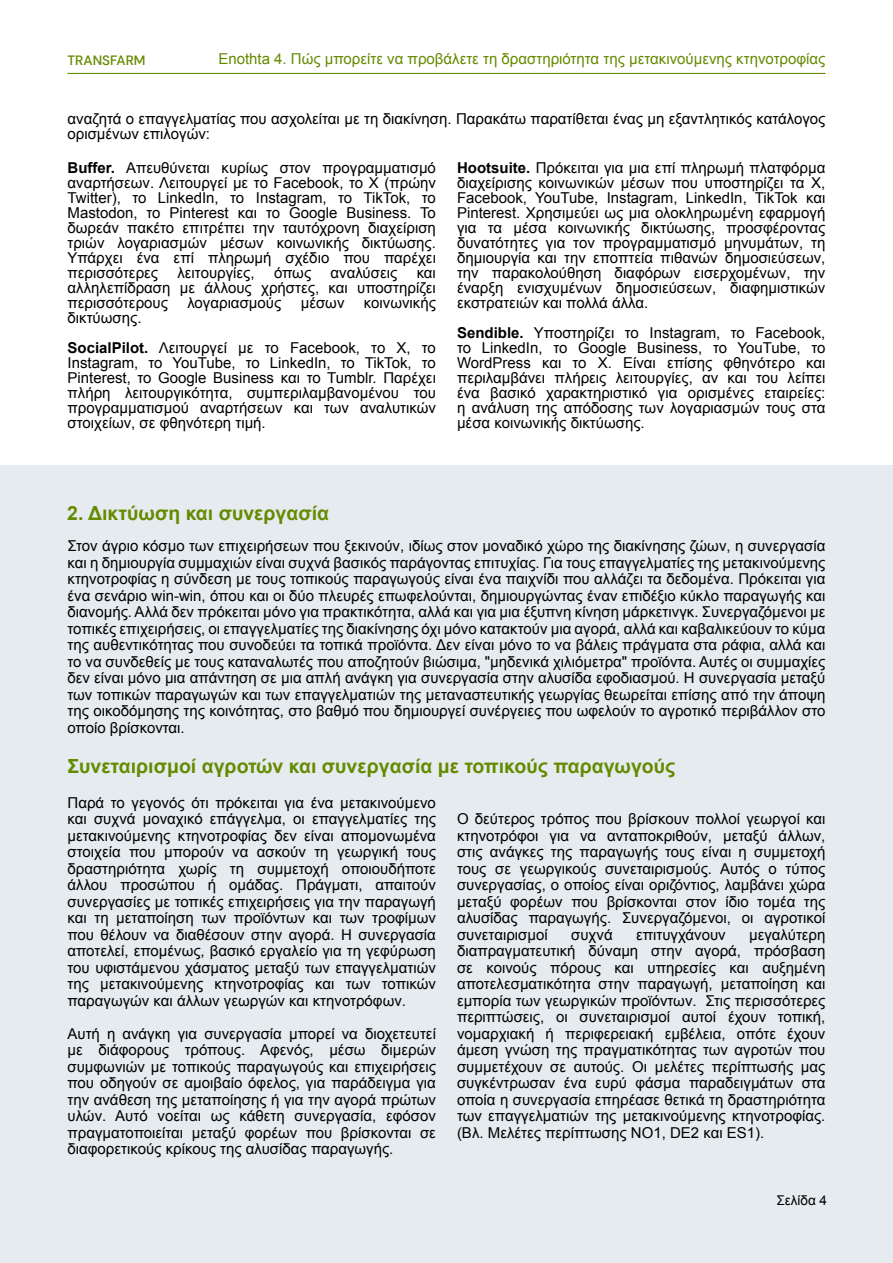
<style>
.page{position:relative;width:893px;height:1263px;background:#fff}
.page>*{position:absolute;margin:0;border:0;box-sizing:border-box;transform-origin:0 0}
.t1{font:700 19.5px "Arial";color:#648a00}
.t2{font:15px/16.5px "Arial";color:#000;text-align:justify}
.t3{font:15px "Arial";color:#648a00}
.t4{font:500 13.5px "DM Sans";color:#648a00}
.t5{font:13.5px "Arial";color:#000}
.s1{font-weight:700}
</style>
<div class="page">
<div style="left:0;top:465px;width:893px;height:798px;background:#e5ebee"></div>
<hr style="left:68px;top:73px;width:757px;height:1px;background:#648a00">
<p class="t4" style="left:67px;top:52px;width:80px">TRANSFARM</p>
<p class="t3" style="left:218px;top:48px;width:609px">Enothta 4. Πώς μπορείτε να προβάλετε τη δραστηριότητα της μετακινούμενης κτηνοτροφίας</p>
<p class="t2" style="left:68px;top:111px;width:759px;line-height:15px">αναζητά ο επαγγελματίας που ασχολείται με τη διακίνηση. Παρακάτω παρατίθεται ένας μη εξαντλητικός κατάλογος ορισμένων επιλογών:</p>
<p class="t2" style="left:68px;top:160px;width:370px;line-height:15px"><span class="s1">Buffer.</span> Απευθύνεται κυρίως στον προγραμματισμό αναρτήσεων. Λειτουργεί με το Facebook, το X (πρώην Twitter), το LinkedIn, το Instagram, το TikTok, το Mastodon, το Pinterest και το Google Business. Το δωρεάν πακέτο επιτρέπει την ταυτόχρονη διαχείριση τριών λογαριασμών μέσων κοινωνικής δικτύωσης.<br>Υπάρχει ένα επί πληρωμή σχέδιο που παρέχει περισσότερες</p>
<p class="t2" style="left:457px;top:160px;width:370px;line-height:15px"><span class="s1">Hootsuite.</span> Πρόκειται για μια επί πληρωμή πλατφόρμα διαχείρισης κοινωνικών μέσων που υποστηρίζει τα X, Facebook, YouTube, Instagram, LinkedIn, TikTok και Pinterest. Χρησιμεύει ως μια ολοκληρωμένη εφαρμογή για τα μέσα κοινωνικής δικτύωσης, προσφέροντας δυνατότητες για τον προγραμματισμό μηνυμάτων, τη δημιουργία και την εποπτεία πιθανών δημοσιεύσεων, την παρακολούθηση διαφόρων εισερχομένων, την έναρξη ενισχυμένων δημοσιεύσεων, διαφημιστικών εκστρατειών και πολλά άλλα.</p>
<p class="t2" style="left:457px;top:325px;width:370px;line-height:15px"><span class="s1">Sendible.</span> Υποστηρίζει το Instagram, το Facebook, το LinkedIn, το Google Business, το YouTube, το WordPress και το X. Είναι επίσης φθηνότερο και περιλαμβάνει πλήρεις λειτουργίες, αν και του λείπει ένα βασικό χαρακτηριστικό για ορισμένες εταιρείες: η ανάλυση της απόδοσης των λογαριασμών τους στα μέσα κοινωνικής δικτύωσης.</p>
<p class="t2" style="left:177px;top:264px;width:79px">λειτουργίες,</p>
<p class="t2" style="left:274px;top:264px;width:39px">όπως</p>
<p class="t2" style="left:331px;top:264px;width:68px">αναλύσεις</p>
<p class="t2" style="left:68px;top:265px;width:370px;line-height:15px;text-indent:349px">και αλληλεπίδραση με άλλους χρήστες, και υποστηρίζει περισσότερους</p>
<p class="t2" style="left:187px;top:294px;width:95px">λογαριασμούς</p>
<p class="t2" style="left:301px;top:294px;width:45px">μέσων</p>
<p class="t2" style="left:364px;top:294px;width:74px">κοινωνικής</p>
<p class="t2" style="left:68px;top:302px;width:370px;line-height:30px">δικτύωσης.<br><span class="s1">SocialPilot.</span> Λειτουργεί με το Facebook, το X, το</p>
<p class="t2" style="left:68px;top:355px;width:370px;line-height:15px">Instagram, το YouTube, το LinkedIn, το TikTok, το Pinterest, το Google Business και το Tumblr. Παρέχει πλήρη λειτουργικότητα, συμπεριλαμβανομένου του προγραμματισμού αναρτήσεων και των αναλυτικών στοιχείων, σε φθηνότερη τιμή.</p>
<h1 class="t1" style="left:67px;top:500px;width:263px">2. Δικτύωση και συνεργασία</h1>
<p class="t2" style="left:68px;top:538px;width:759px">Στον άγριο κόσμο των επιχειρήσεων που ξεκινούν, ιδίως στον μοναδικό χώρο της διακίνησης ζώων, η συνεργασία και η δημιουργία συμμαχιών είναι συχνά βασικός παράγοντας επιτυχίας. Για τους επαγγελματίες της μετακινούμενης κτηνοτροφίας η σύνδεση με τους τοπικούς παραγωγούς είναι ένα παιχνίδι που αλλάζει τα δεδομένα. Πρόκειται για ένα σενάριο win-win, όπου και οι δύο πλευρές επωφελούνται, δημιουργώντας έναν επιδέξιο κύκλο παραγωγής και διανομής. Αλλά δεν πρόκειται μόνο για πρακτικότητα, αλλά και για μια έξυπνη κίνηση μάρκετινγκ. Συνεργαζόμενοι με τοπικές επιχειρήσεις, οι επαγγελματίες της διακίνησης όχι μόνο κατακτούν μια αγορά, αλλά και καβαλικεύουν το κύμα της αυθεντικότητας που συνοδεύει τα τοπικά προϊόντα. Δεν είναι μόνο το να βάλεις πράγματα στα ράφια, αλλά και το να συνδεθείς με τους καταναλωτές που αποζητούν βιώσιμα, "μηδενικά χιλιόμετρα" προϊόντα. Αυτές οι συμμαχίες δεν είναι μόνο μια απάντηση σε μια απλή ανάγκη για συνεργασία στην αλυσίδα εφοδιασμού. Η συνεργασία μεταξύ των τοπικών παραγωγών και των επαγγελματιών της μεταναστευτικής γεωργίας θεωρείται επίσης από την άποψη της οικοδόμησης της κοινότητας, στο βαθμό που δημιουργεί συνέργειες που ωφελούν το αγροτικό περιβάλλον στο οποίο βρίσκονται.</p>
<h1 class="t1" style="left:68px;top:753px;width:609px">Συνεταιρισμοί αγροτών και συνεργασία με τοπικούς παραγωγούς</h1>
<p class="t2" style="left:457px;top:811px;width:370px">Ο δεύτερος τρόπος που βρίσκουν πολλοί γεωργοί και κτηνοτρόφοι για να ανταποκριθούν, μεταξύ άλλων, στις ανάγκες της παραγωγής τους είναι η συμμετοχή τους σε γεωργικούς συνεταιρισμούς. Αυτός ο τύπος συνεργασίας, ο οποίος είναι οριζόντιος, λαμβάνει χώρα μεταξύ φορέων που βρίσκονται στον ίδιο τομέα της αλυσίδας παραγωγής. Συνεργαζόμενοι, οι αγροτικοί συνεταιρισμοί</p>
<p class="t2" style="left:68px;top:794px;width:370px">Παρά το γεγονός ότι πρόκειται για ένα μετακινούμενο και συχνά μοναχικό επάγγελμα, οι επαγγελματίες της μετακινούμενης κτηνοτροφίας δεν είναι απομονωμένα στοιχεία που μπορούν να ασκούν τη γεωργική τους δραστηριότητα χωρίς τη συμμετοχή οποιουδήποτε άλλου προσώπου ή ομάδας. Πράγματι, απαιτούν συνεργασίες με τοπικές επιχειρήσεις για την παραγωγή και τη μεταποίηση των προϊόντων και των τροφίμων που θέλουν να διαθέσουν στην αγορά. Η συνεργασία αποτελεί, επομένως, βασικό εργαλείο για τη γεφύρωση του υφιστάμενου χάσματος μεταξύ των επαγγελματιών της μετακινούμενης κτηνοτροφίας και των τοπικών παραγωγών και άλλων γεωργών και κτηνοτρόφων.</p>
<p class="t2" style="left:68px;top:1025px;width:370px">Αυτή η ανάγκη για συνεργασία μπορεί να διοχετευτεί με διάφορους τρόπους. Αφενός, μέσω διμερών συμφωνιών με τοπικούς παραγωγούς και επιχειρήσεις που οδηγούν σε αμοιβαίο όφελος, για παράδειγμα για την ανάθεση της μεταποίησης ή για την αγορά πρώτων υλών. Αυτό νοείται ως κάθετη συνεργασία, εφόσον πραγματοποιείται μεταξύ φορέων που βρίσκονται σε διαφορετικούς κρίκους της αλυσίδας παραγωγής.</p>
<p class="t2" style="left:457px;top:926px;width:370px;text-indent:292px">μεγαλύτερη διαπραγματευτική δύναμη στην αγορά, πρόσβαση σε κοινούς πόρους και υπηρεσίες και αυξημένη αποτελεσματικότητα στην παραγωγή, μεταποίηση και εμπορία των γεωργικών προϊόντων. Στις περισσότερες περιπτώσεις, οι συνεταιρισμοί αυτοί έχουν τοπική, νομαρχιακή ή περιφερειακή εμβέλεια, οπότε έχουν άμεση γνώση της πραγματικότητας των αγροτών που συμμετέχουν σε αυτούς. Οι μελέτες περίπτωσής μας συγκέντρωσαν ένα ευρύ φάσμα παραδειγμάτων στα οποία η συνεργασία επηρέασε θετικά τη δραστηριότητα των επαγγελματιών της μετακινούμενης κτηνοτροφίας. (Βλ. Μελέτες περίπτωσης NO1, DE2 και ES1).</p>
<p class="t2" style="left:571px;top:926px;width:43px">συχνά</p>
<p class="t2" style="left:636px;top:926px;width:91px">επιτυγχάνουν</p>
<p class="t5" style="left:776px;top:1192px;width:52px">Σελίδα 4</p>
</div>
